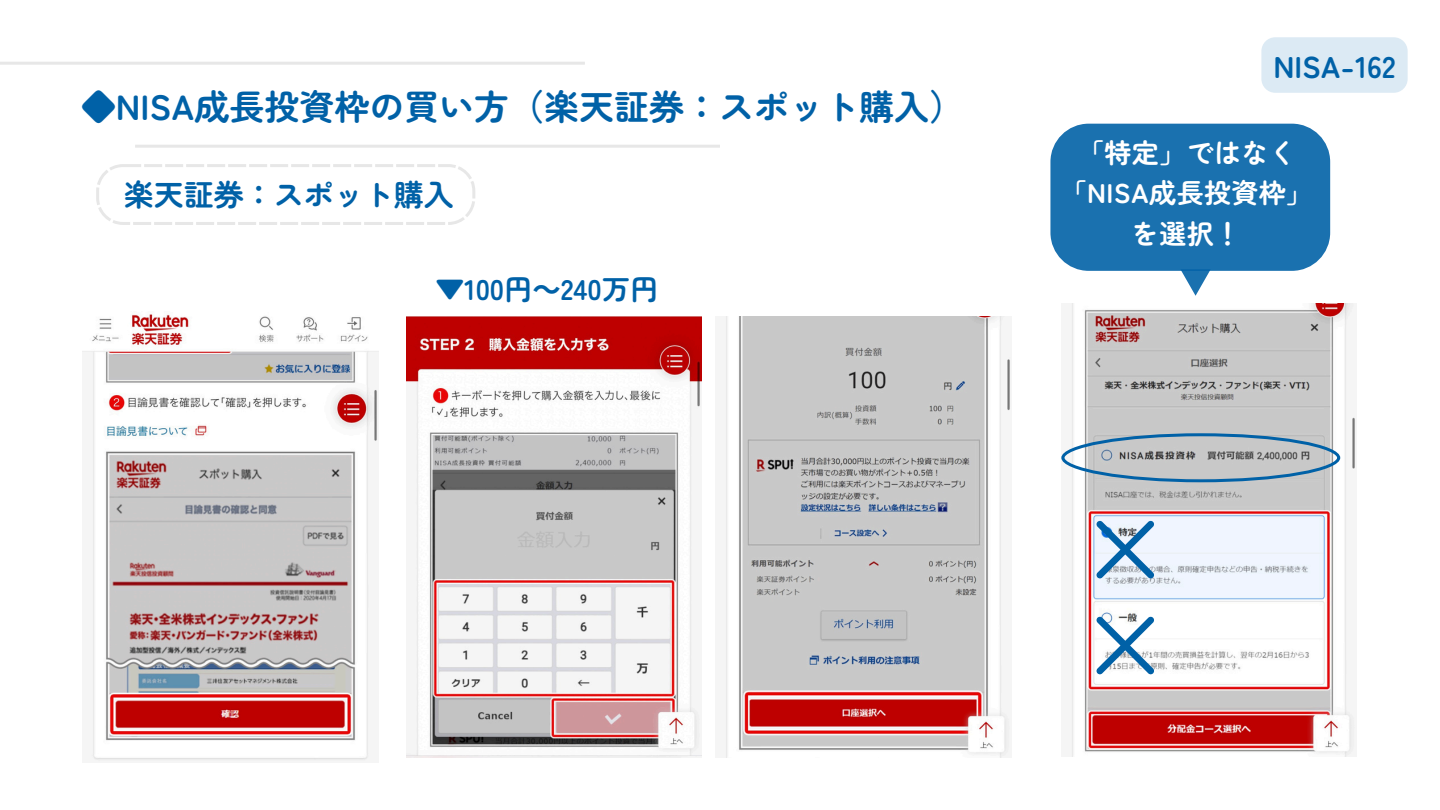
<style>
.page{position:relative;width:1440px;height:810px;background:#fff}
.page>*{position:absolute;margin:0;border:0;box-sizing:border-box;transform-origin:0 0}
.t1{font:700 35px "Zen Maru Gothic";color:#0061a7}
.t2{font:700 30px "Zen Maru Gothic";color:#0061a7}
.t3{font:700 28.3px "Zen Maru Gothic";color:#0061a7}
.t4{font:700 27px "Zen Maru Gothic";letter-spacing:.015em;color:#fff}
.s1{font-family:"Noto Sans CJ Ksc"}
</style>
<div class="page">
<div style="left:1050px;top:124px;width:280px;height:147px;background:#1a71af;border-radius:38px"></div>
<svg style="left:1180px;top:269px;width:31px;height:27px"></svg>
<img style="left:83px;top:314px;width:295px;height:448px">
<img style="left:406px;top:317px;width:296px;height:440px">
<img style="left:725px;top:317px;width:286px;height:440px">
<img style="left:1071px;top:304px;width:285px;height:453px">
<svg style="left:1061px;top:433px;width:279px;height:49px;background:#adb9c1"></svg>
<svg style="left:1096px;top:521px;width:58px;height:57px"></svg>
<svg style="left:1096px;top:616px;width:58px;height:58px"></svg>
<hr style="left:135px;top:145px;width:585px;height:3px;background:#e7e7e7">
<hr style="left:0;top:62px;width:585px;height:3px;background:#e7e7e7">
<div style="left:1261px;top:37px;width:147px;height:56px;background:#dceaf4;border-radius:14px"></div>
<svg style="left:96px;top:164px;width:379px;height:61px"></svg>
<p class="t1" style="left:81px;top:79px;width:885px">◆NISA成長投資枠の買い方（楽天証券：スポット購入）</p>
<p class="t2" style="left:124px;top:172px;width:331px">楽天証券：スポット購入</p>
<p class="t3" style="left:436px;top:267px;width:224px">▼100円<span class="s1">～</span>240万円</p>
<p class="t2" style="left:1273px;top:43px;width:124px">NISA-162</p>
<h2 class="t4" style="left:1077px;top:131px;width:220px">「特定」ではなく</h2>
<h1 class="t4" style="left:1060px;top:172px;width:255px">「NISA成長投資枠」</h1>
<p class="t4" style="left:1132px;top:212px;width:111px">を選択！</p>
</div>
